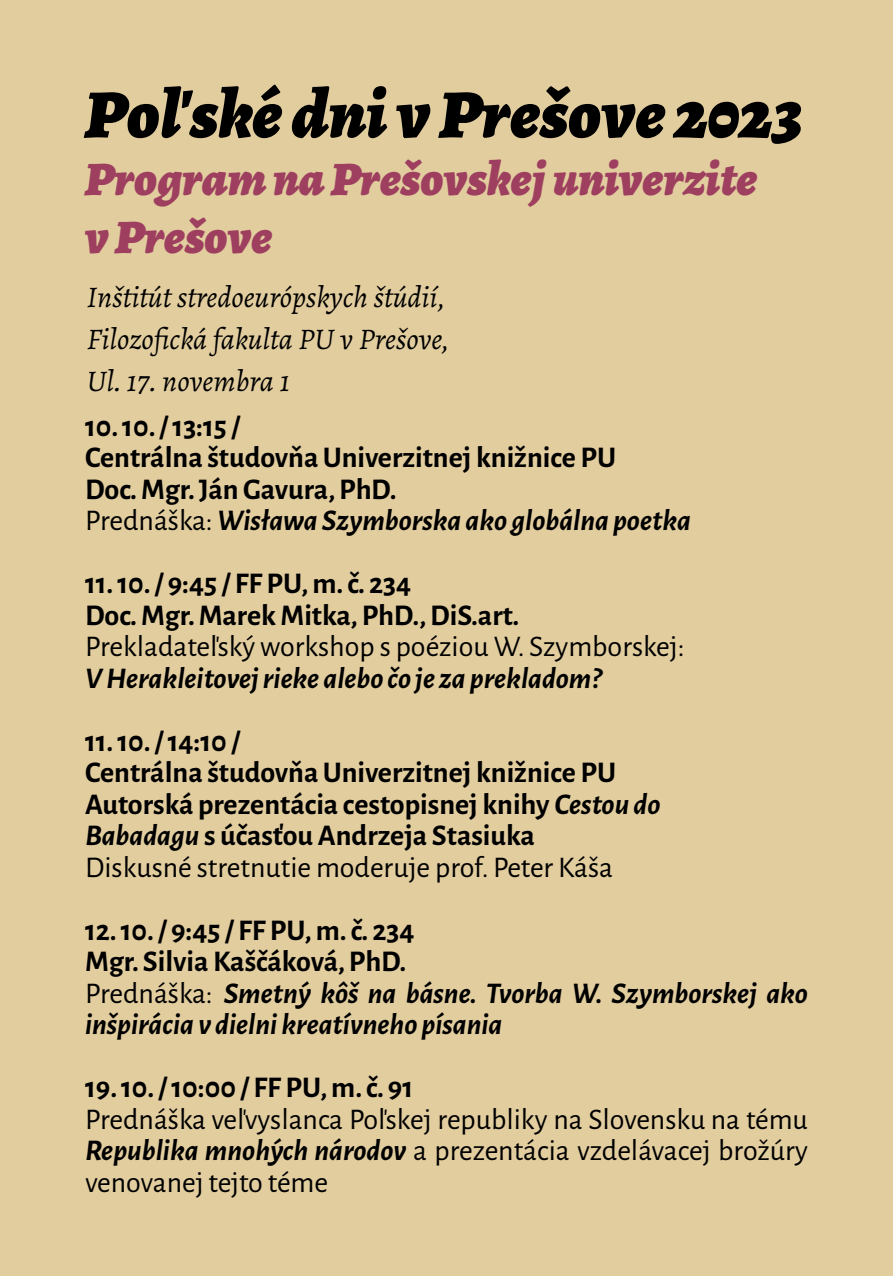
<style>
.page{position:relative;width:893px;height:1276px;background:#e2cd9f}
.page>*{position:absolute;margin:0;border:0;box-sizing:border-box;transform-origin:0 0}
.t1{font:italic 900 69px "Alegreya";color:#000}
.t2{font:italic 900 48px/57.6px "Alegreya";color:#9e3f5f}
.t3{font:700 30px/31.5px "Alegreya Sans";color:#000}
.t4{font:italic 700 30px/31.5px "Alegreya Sans";color:#000}
.t5{font:30px/31.5px "Alegreya Sans";color:#000;text-align:justify}
.t6{font:italic 30px/42px "Alegreya";color:#000}
.s1{font-weight:400}
.s2{font-style:italic}
.s3{font-style:normal}
.s4{font-weight:400;font-style:normal}
.s5{font-weight:700;font-style:italic}
</style>
<div class="page">
<h1 class="t1" style="left:85px;top:67px;width:720px">Poľské dni v Prešove 2023</h1>
<h2 class="t2" style="left:85px;top:150px;width:673px">Program na Prešovskej univerzite v Prešove</h2>
<p class="t6" style="left:87px;top:276px;width:364px">Inštitút stredoeurópskych štúdií,<br>Filozofická fakulta PU v Prešove,<br>Ul. 17. novembra 1</p>
<p class="t3" style="left:85px;top:408px;width:607px">10. 10. / 13:15 /<br>Centrálna študovňa Univerzitnej knižnice PU<br>Doc. Mgr. Ján Gavura, PhD.<br><span class="s1">Prednáška:</span><span class="s2">Wisława Szymborska ako globálna poetka</span></p>
<p class="t3" style="left:85px;top:566px;width:436px">11. 10. / 9:45 / FF PU, m. č. 234<br>Doc. Mgr. Marek Mitka, PhD., DiS.art.</p>
<p class="t5" style="left:85px;top:629px;width:601px">Prekladateľský workshop s poéziou W. Szymborskej:</p>
<p class="t4" style="left:85px;top:660px;width:518px">V Herakleitovej rieke alebo čo je za prekladom?</p>
<p class="t3" style="left:85px;top:723px;width:577px">11. 10. / 14:10 /<br>Centrálna študovňa Univerzitnej knižnice PU Autorská prezentácia cestopisnej knihy <span class="s2">Cestou do Babadagu</span> s účasťou Andrzeja Stasiuka<br><span class="s1">Diskusné stretnutie moderuje prof. Peter Káša</span></p>
<p class="t4" style="left:85px;top:912px;width:724px"><span class="s3">12. 10. / 9:45 / FF PU, m. č. 234<br>Mgr. Silvia Kaščáková, PhD.<br></span><span class="s4">Prednáška:</span> Smetný kôš na básne. Tvorba W. Szymborskej ako inšpirácia v dielni kreatívneho písania</p>
<p class="t3" style="left:85px;top:1070px;width:330px">19. 10. / 10:00 / FF PU, m. č. 91</p>
<p class="t5" style="left:85px;top:1102px;width:724px">Prednáška veľvyslanca Poľskej republiky na Slovensku na tému <span class="s5">Republika mnohých národov</span> a prezentácia vzdelávacej brožúry venovanej tejto téme</p>
</div>
